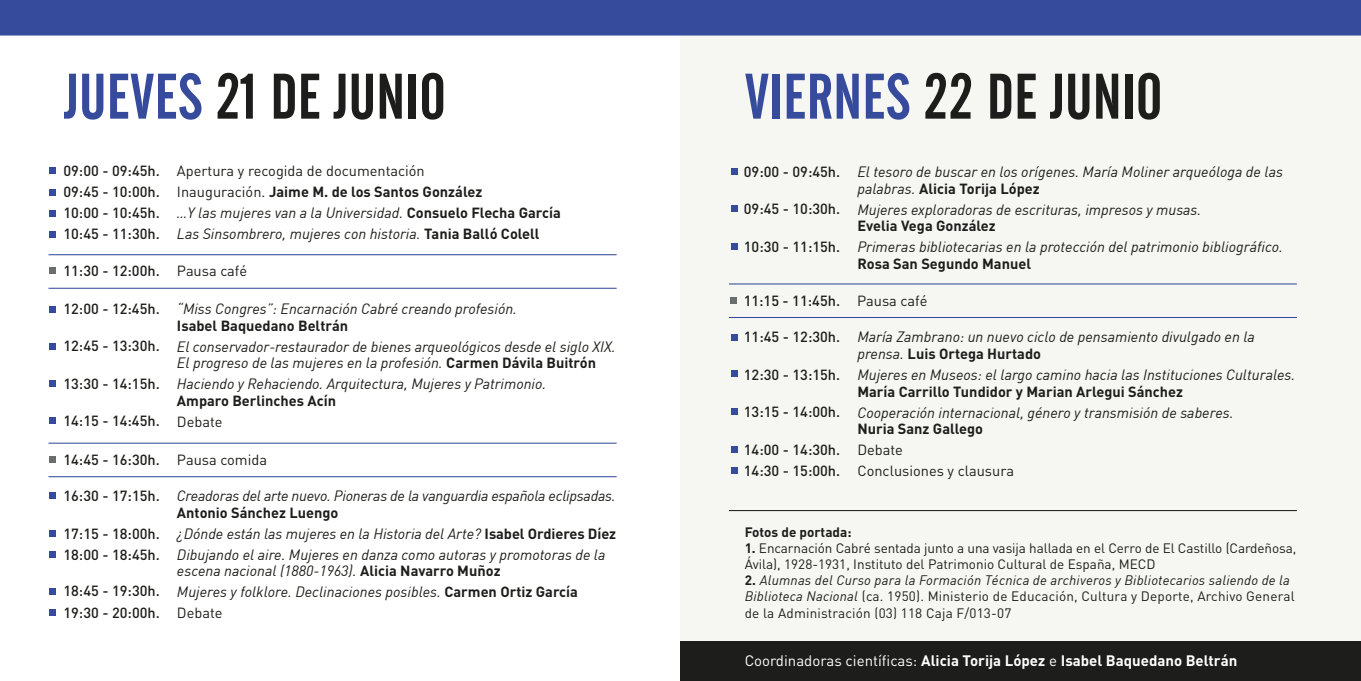
<style>
.page{position:relative;width:1361px;height:681px;background:#fff}
.page>*{position:absolute;margin:0;border:0;box-sizing:border-box;transform-origin:0 0}
.t1{font:63.6px "Alternate Gothic No 2 BT";color:#1d1d1b}
.t2{font:700 15px "DIN";color:#fff}
.t3{font:italic 14.7px/21px "DIN";color:#1d1d1b}
.t4{font:italic 14.7px "DIN";letter-spacing:-.02em;color:#1d1d1b}
.t5{font:500 14.55px/21px "DIN";color:#1d1d1b}
.t6{font:700 14.55px "DIN";color:#1d1d1b}
.t7{font:14.55px/21px "DIN";color:#1d1d1b}
.t8{font:13.5px/16.2px "DIN";color:#1d1d1b}
.t9{font:700 13.5px "DIN";color:#1d1d1b}
.s1{color:#364b9b}
.s2{font-weight:700}
.s3{font-weight:700;font-style:normal;font-size:14.55px}
.s4{font-weight:400}
.s5{font-weight:400;font-style:italic;font-size:14.7px}
.s6{font-style:italic}
</style>
<div class="page">
<div style="left:680px;top:29px;width:681px;height:651px;background:#f6f6f3"></div>
<div style="left:680px;top:641px;width:681px;height:39px;background:#1d1d1b"></div>
<hr style="left:48px;top:254px;width:568px;height:1px;background:#364b9b">
<hr style="left:48px;top:287px;width:568px;height:2px;background:#364b9b">
<hr style="left:48px;top:442px;width:568px;height:1px;background:#364b9b">
<hr style="left:48px;top:476px;width:568px;height:1px;background:#364b9b">
<div style="left:50px;top:167px;width:6px;height:7px;background:#364b9b"></div>
<svg style="left:50px;top:189px;width:6px;height:6px"></svg>
<div style="left:50px;top:209px;width:6px;height:7px;background:#364b9b"></div>
<svg style="left:50px;top:231px;width:6px;height:6px"></svg>
<div style="left:731px;top:168px;width:6px;height:7px;background:#364b9b"></div>
<div style="left:731px;top:205px;width:6px;height:7px;background:#364b9b"></div>
<div style="left:731px;top:243px;width:6px;height:7px;background:#364b9b"></div>
<div style="left:731px;top:333px;width:6px;height:7px;background:#364b9b"></div>
<div style="left:731px;top:370px;width:6px;height:7px;background:#364b9b"></div>
<div style="left:731px;top:408px;width:6px;height:7px;background:#364b9b"></div>
<svg style="left:731px;top:446px;width:6px;height:6px"></svg>
<div style="left:731px;top:467px;width:6px;height:7px;background:#364b9b"></div>
<div style="left:50px;top:267px;width:6px;height:7px;background:#6b6e6e"></div>
<div style="left:50px;top:305px;width:6px;height:7px;background:#364b9b"></div>
<div style="left:50px;top:342px;width:6px;height:7px;background:#364b9b"></div>
<div style="left:50px;top:380px;width:6px;height:7px;background:#364b9b"></div>
<div style="left:50px;top:417px;width:6px;height:7px;background:#364b9b"></div>
<svg style="left:50px;top:456px;width:6px;height:6px"></svg>
<div style="left:50px;top:492px;width:6px;height:7px;background:#364b9b"></div>
<div style="left:50px;top:529px;width:6px;height:7px;background:#364b9b"></div>
<svg style="left:50px;top:551px;width:6px;height:6px"></svg>
<div style="left:50px;top:587px;width:6px;height:7px;background:#364b9b"></div>
<svg style="left:50px;top:609px;width:6px;height:6px"></svg>
<hr style="left:729px;top:283px;width:568px;height:1px;background:#364b9b">
<hr style="left:729px;top:317px;width:568px;height:1px;background:#364b9b">
<svg style="left:730px;top:297px;width:6px;height:6px"></svg>
<hr style="left:729px;top:510px;width:568px;height:1px;background:#1d1d1b">
<div style="left:0;top:0;width:1361px;height:36px;background:#364b9b"></div>
<h1 class="t1" style="left:64px;top:61px;width:383px"><span class="s1">JUEVES</span> 21 DE JUNIO</h1>
<h1 class="t1" style="left:744px;top:61px;width:419px"><span class="s1">VIERNES</span> 22 DE JUNIO</h1>
<p class="t5" style="left:63px;top:160px;width:98px;text-align:justify">09:00 - 09:45h.<br>09:45 - 10:00h.<br>10:00 - 10:45h.<br>10:45 - 11:30h.</p>
<p class="t7" style="left:177px;top:160px;width:307px">Apertura y recogida de documentación<br>Inauguración. <span class="s2">Jaime M. de los Santos González</span></p>
<p class="t3" style="left:177px;top:202px;width:385px">…Y las mujeres van a la Universidad. <span class="s3">Consuelo Flecha García<br></span>Las Sinsombrero, mujeres con historia. <span class="s3">Tania Balló Colell</span></p>
<p class="t5" style="left:63px;top:260px;width:185px">11:30 - 12:00h. <span class="s4">Pausa café</span></p>
<p class="t5" style="left:63px;top:298px;width:98px">12:00 - 12:45h.</p>
<p class="t5" style="left:63px;top:334px;width:98px">12:45 - 13:30h.</p>
<p class="t5" style="left:63px;top:372px;width:98px">13:30 - 14:15h.</p>
<p class="t5" style="left:63px;top:409px;width:98px">14:15 - 14:45h.</p>
<p class="t3" style="left:177px;top:298px;width:341px">“Miss Congres”: Encarnación Cabré creando profesión.</p>
<p class="t6" style="left:177px;top:315px;width:173px">Isabel Baquedano Beltrán</p>
<p class="t3" style="left:177px;top:337px;width:440px;line-height:16.5px">El conservador-restaurador de bienes arqueológicos desde el siglo XIX.<br>El progreso de las mujeres en la profesión. <span class="s3">Carmen Dávila Buitrón</span></p>
<p class="t3" style="left:177px;top:373px;width:371px">Haciendo y Rehaciendo. Arquitectura, Mujeres y Patrimonio.</p>
<p class="t6" style="left:177px;top:390px;width:161px">Amparo Berlinches Acín</p>
<p class="t7" style="left:177px;top:410px;width:47px">Debate</p>
<p class="t5" style="left:63px;top:448px;width:205px">14:45 - 16:30h. <span class="s4">Pausa comida</span></p>
<p class="t5" style="left:63px;top:484px;width:98px">16:30 - 17:15h.</p>
<p class="t5" style="left:63px;top:522px;width:98px">17:15 - 18:00h.<br>18:00 - 18:45h.</p>
<p class="t5" style="left:63px;top:579px;width:98px;line-height:21.8px">18:45 - 19:30h.<br>19:30 - 20:00h.</p>
<p class="t4" style="left:177px;top:486px;width:440px">Creadoras del arte nuevo. Pioneras de la vanguardia española eclipsadas.</p>
<p class="t6" style="left:177px;top:502px;width:163px">Antonio Sánchez Luengo</p>
<p class="t3" style="left:177px;top:522px;width:441px">¿Dónde están las mujeres en la Historia del Arte? <span class="s3">Isabel Ordieres Díez<br></span>Dibujando el aire. Mujeres en danza como autoras y promotoras de la</p>
<p class="t3" style="left:177px;top:560px;width:402px">escena nacional (1880-1963). <span class="s3">Alicia Navarro Muñoz<br></span>Mujeres y folklore. Declinaciones posibles. <span class="s3">Carmen Ortiz García</span></p>
<p class="t7" style="left:177px;top:602px;width:47px">Debate</p>
<p class="t5" style="left:744px;top:161px;width:98px">09:00 - 09:45h.</p>
<p class="t5" style="left:744px;top:198px;width:98px">09:45 - 10:30h.</p>
<p class="t5" style="left:744px;top:236px;width:98px">10:30 - 11:15h.</p>
<p class="t3" style="left:857px;top:161px;width:427px">El tesoro de buscar en los orígenes. María Moliner arqueóloga de las</p>
<p class="t6" style="left:857px;top:179px;width:184px"><span class="s5">palabras.</span> Alicia Torija López</p>
<p class="t3" style="left:857px;top:199px;width:345px">Mujeres exploradoras de escrituras, impresos y musas.</p>
<p class="t6" style="left:857px;top:216px;width:140px">Evelia Vega González</p>
<p class="t3" style="left:857px;top:236px;width:427px">Primeras bibliotecarias en la protección del patrimonio bibliográfico.</p>
<p class="t6" style="left:857px;top:254px;width:175px">Rosa San Segundo Manuel</p>
<p class="t5" style="left:743px;top:289px;width:185px">11:15 - 11:45h. <span class="s4">Pausa café</span></p>
<p class="t5" style="left:744px;top:326px;width:98px">11:45 - 12:30h.</p>
<p class="t5" style="left:744px;top:363px;width:98px">12:30 - 13:15h.</p>
<p class="t5" style="left:744px;top:401px;width:98px">13:15 - 14:00h.</p>
<p class="t5" style="left:744px;top:438px;width:98px">14:00 - 14:30h.<br>14:30 - 15:00h.</p>
<p class="t3" style="left:857px;top:326px;width:399px">María Zambrano: un nuevo ciclo de pensamiento divulgado en la</p>
<p class="t6" style="left:857px;top:344px;width:185px"><span class="s5">prensa.</span> Luis Ortega Hurtado</p>
<p class="t3" style="left:857px;top:364px;width:439px">Mujeres en Museos: el largo camino hacia las Instituciones Culturales.</p>
<p class="t6" style="left:857px;top:381px;width:327px">María Carrillo Tundidor y Marian Arlegui Sánchez</p>
<p class="t3" style="left:857px;top:401px;width:377px">Cooperación internacional, género y transmisión de saberes.</p>
<p class="t6" style="left:857px;top:419px;width:127px">Nuria Sanz Gallego</p>
<p class="t7" style="left:857px;top:439px;width:158px">Debate<br>Conclusiones y clausura</p>
<p class="t9" style="left:744px;top:522px;width:108px">Fotos de portada:</p>
<p class="t8" style="left:744px;top:539px;width:553px"><span class="s2">1.</span> Encarnación Cabré sentada junto a una vasija hallada en el Cerro de El Castillo (Cardeñosa,<br>Ávila), 1928-1931, Instituto del Patrimonio Cultural de España, MECD</p>
<p class="t8" style="left:744px;top:571px;width:551px"><span class="s2">2.</span> <span class="s6">Alumnas del Curso para la Formación Técnica de archiveros y Bibliotecarios saliendo de la<br>Biblioteca Nacional</span> (ca. 1950). Ministerio de Educación, Cultura y Deporte, Archivo General de la Administración (03) 118 Caja F/013-07</p>
<p class="t2" style="left:744px;top:650px;width:494px"><span class="s4">Coordinadoras científicas:</span> Alicia Torija López <span class="s4">e</span> Isabel Baquedano Beltrán</p>
</div>
